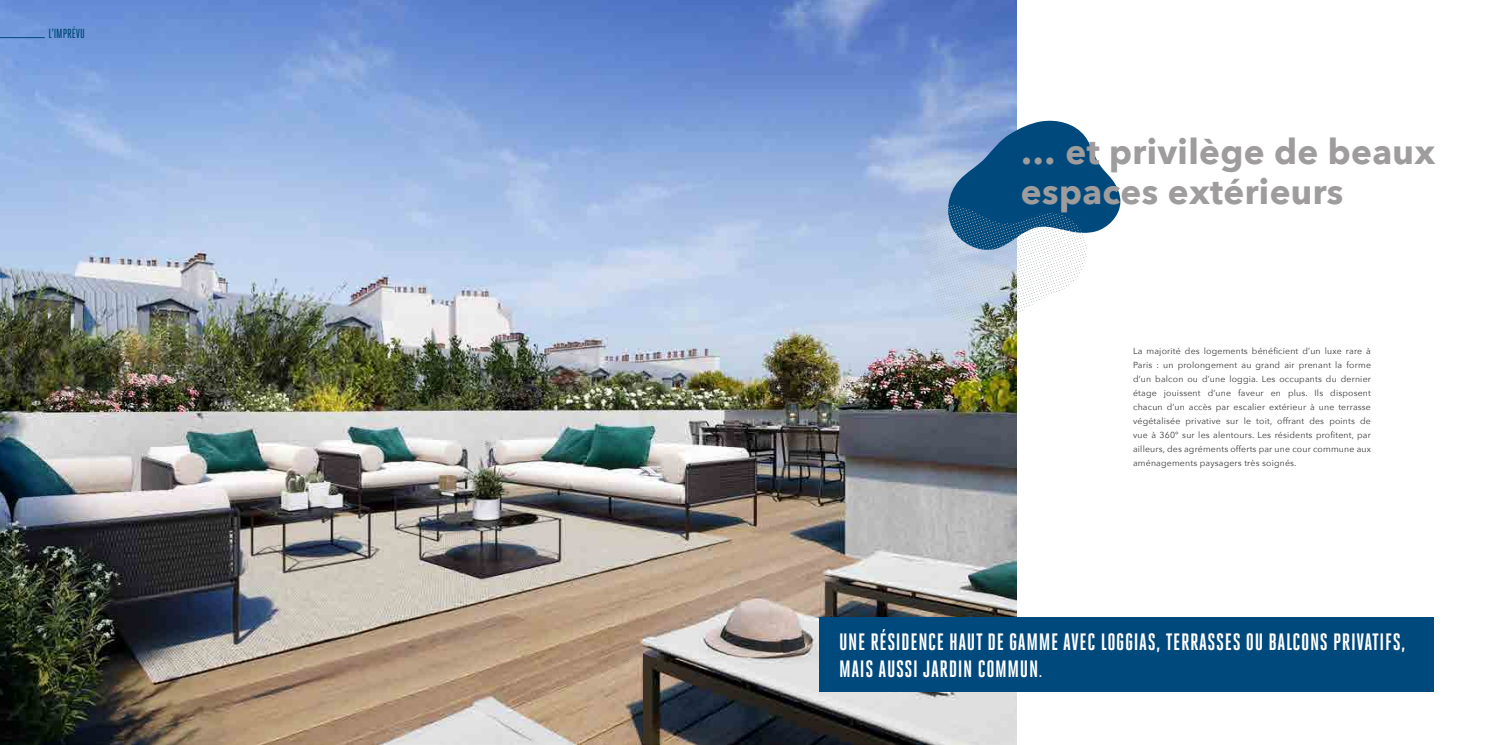
<style>
.page{position:relative;width:1489px;height:745px;background:#fff}
.page>*{position:absolute;margin:0;border:0;box-sizing:border-box;transform-origin:0 0}
.t1{font:700 35px/39.4px "Avenir Next";letter-spacing:.01em;color:#9e9c9c}
.t2{font:700 23.62px/26.2px "Heroic Condensed";letter-spacing:.025em;color:#fff}
.t3{font:500 13.12px "Heroic Condensed";color:#004a7c}
.t4{font:8.75px/14px "Avenir Next";letter-spacing:.02em;color:#3a3a39;text-align:justify}
.s1{font-weight:400}
</style>
<div class="page">
<img style="left:0;top:0;width:1016px;height:744px">
<hr style="left:0;top:37px;width:45px;height:1px;background:#00497c">
<svg style="left:915px;top:119px;width:205px;height:207px"></svg>
<div style="left:819px;top:616px;width:614px;height:75px;background:#00497c"></div>
<h3 class="t3" style="left:48px;top:26px;width:38px">L’IMPRÉVU</h3>
<h1 class="t1" style="left:1020px;top:132px;width:416px">… et privilège de beaux espaces extérieurs</h1>
<p class="t4" style="left:1133px;top:343px;width:239px">La majorité des logements bénéficient d’un luxe rare à Paris : un prolongement au grand air prenant la forme d’un balcon ou d’une loggia. Les occupants du dernier étage jouissent d’une faveur en plus. Ils disposent chacun d’un accès par escalier extérieur à une terrasse végétalisée privative sur le toit, offrant des points de vue à 360° sur les alentours. Les résidents profitent, par ailleurs, des agréments offerts par une cour commune aux aménagements paysagers très soignés.</p>
<h2 class="t2" style="left:839px;top:628px;width:568px">UNE RÉSIDENCE HAUT DE GAMME AVEC LOGGIAS, TERRASSES OU BALCONS PRIVATIFS,<br>MAIS AUSSI JARDIN COMMUN<span class="s1">.</span></h2>
</div>
